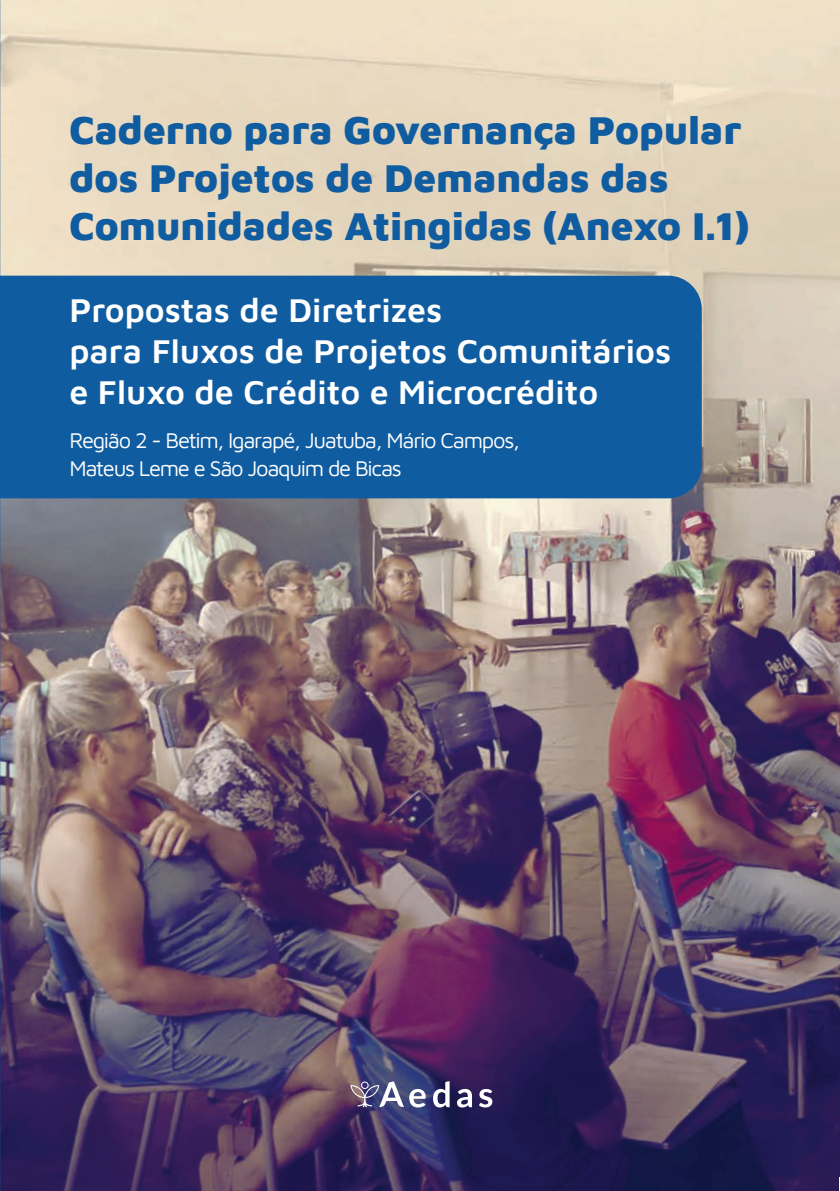
<style>
.page{position:relative;width:840px;height:1191px;background:#fff}
.page>*{position:absolute;margin:0;border:0;box-sizing:border-box;transform-origin:0 0}
.t1{font:900 40px/48px "Maven Pro";color:#105ca0}
.t2{font:600 34px/40.8px "Maven Pro";color:#fff}
.t3{font:22px/28px "Maven Pro";letter-spacing:-.06em;color:#fff}
</style>
<div class="page">
<img style="left:0;top:0;width:839px;height:1191px">
<svg style="left:350px;top:1081px;width:75px;height:26px"></svg>
<svg style="left:433px;top:1081px;width:16px;height:26px"></svg>
<svg style="left:457px;top:1089px;width:14px;height:18px"></svg>
<svg style="left:478px;top:1089px;width:14px;height:18px"></svg>
<p class="t1" style="left:69px;top:103px;width:681px">Caderno para Governança Popular dos Projetos de Demandas das<br>Comunidades Atingidas (Anexo I.1)</p>
<p class="t2" style="left:69px;top:288px;width:603px">Propostas de Diretrizes<br>para Fluxos de Projetos Comunitários e Fluxo de Crédito e Microcrédito</p>
<p class="t3" style="left:69px;top:425px;width:452px">Região 2 - Betim, Igarapé, Juatuba, Mário Campos,<br>Mateus Leme e São Joaquim de Bicas</p>
</div>
